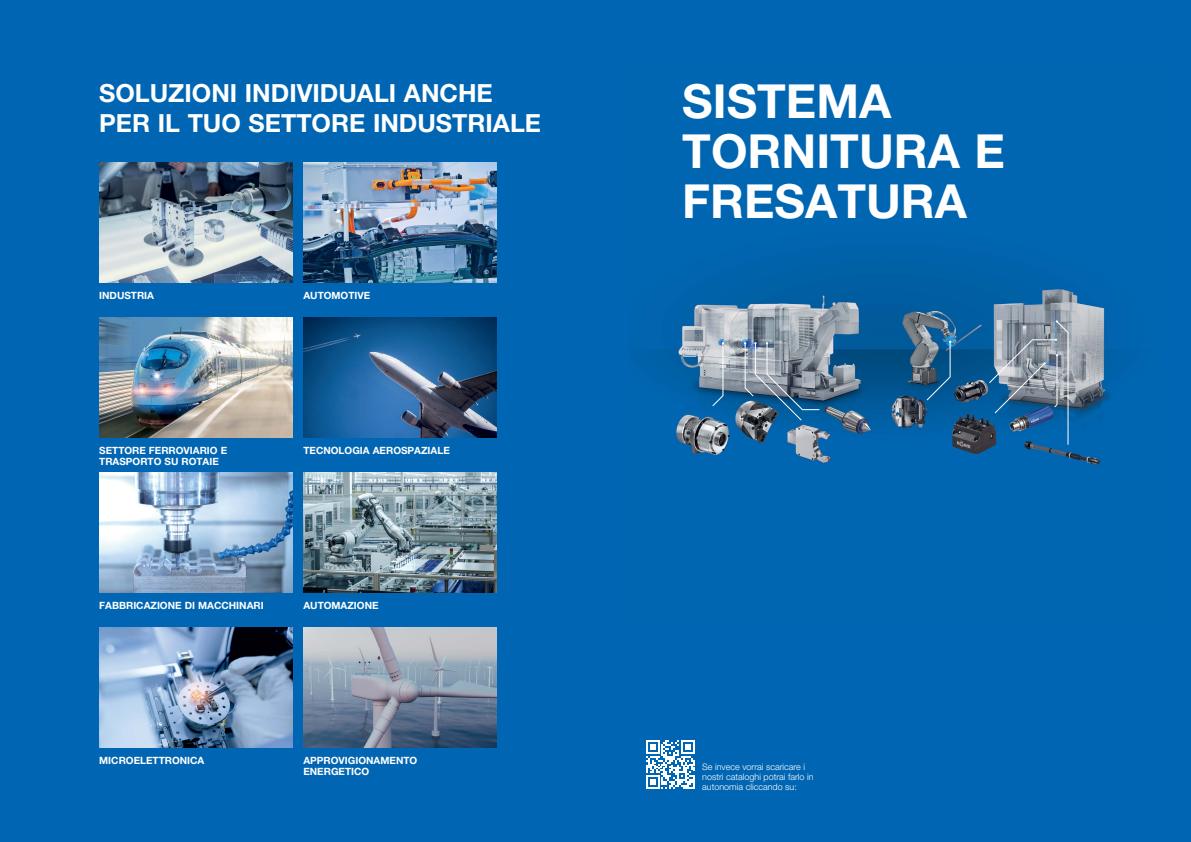
<style>
.page{position:relative;width:1191px;height:842px;background:#fff}
.page>*{position:absolute;margin:0;border:0;box-sizing:border-box;transform-origin:0 0}
.t1{font:700 47px/50px "Helvetica Neue LT Pro";color:#fff}
.t2{font:700 25px/30px "Helvetica Neue LT Pro";color:#fff}
.t3{font:700 10px/11px "Helvetica Neue LT Pro";color:#fff}
.t4{font:300 9px/10px "Helvetica Neue LT Pro";color:#fff}
</style>
<div class="page">
<div style="left:0;top:0;width:604px;height:842px;background:#0066b3"></div>
<img style="left:99px;top:162px;width:193px;height:120px">
<img style="left:99px;top:317px;width:193px;height:120px">
<img style="left:99px;top:472px;width:193px;height:120px">
<img style="left:99px;top:627px;width:193px;height:120px">
<img style="left:303px;top:162px;width:193px;height:120px">
<img style="left:303px;top:317px;width:193px;height:120px">
<img style="left:303px;top:472px;width:193px;height:120px">
<img style="left:303px;top:627px;width:193px;height:120px">
<div style="left:587px;top:0;width:604px;height:842px;background:#0066b3"></div>
<img style="left:648px;top:258px;width:474px;height:208px">
<svg style="left:712px;top:343px;width:11px;height:63px"></svg>
<svg style="left:744px;top:343px;width:75px;height:78px;background:#6c8398"></svg>
<svg style="left:989px;top:321px;width:79px;height:124px"></svg>
<svg style="left:926px;top:341px;width:25px;height:59px"></svg>
<svg style="left:646px;top:740px;width:48px;height:49px"></svg>
<h2 class="t2" style="left:99px;top:78px;width:443px">SOLUZIONI INDIVIDUALI ANCHE<br>PER IL TUO SETTORE INDUSTRIALE</h2>
<p class="t3" style="left:99px;top:290px;width:56px">INDUSTRIA</p>
<p class="t3" style="left:303px;top:290px;width:68px">AUTOMOTIVE</p>
<p class="t3" style="left:99px;top:445px;width:129px">SETTORE FERROVIARIO E<br>TRASPORTO SU ROTAIE</p>
<p class="t3" style="left:303px;top:445px;width:148px">TECNOLOGIA AEROSPAZIALE</p>
<p class="t3" style="left:99px;top:600px;width:166px">FABBRICAZIONE DI MACCHINARI</p>
<p class="t3" style="left:303px;top:600px;width:77px">AUTOMAZIONE</p>
<p class="t3" style="left:99px;top:755px;width:107px">MICROELETTRONICA</p>
<p class="t3" style="left:303px;top:755px;width:115px">APPROVIGIONAMENTO<br>ENERGETICO</p>
<h1 class="t1" style="left:682px;top:75px;width:324px">SISTEMA<br>TORNITURA E<br>FRESATURA</h1>
<p class="t4" style="left:702px;top:761px;width:113px">Se invece vorrai scaricare i nostri cataloghi potrai farlo in autonomia cliccando su:</p>
</div>
